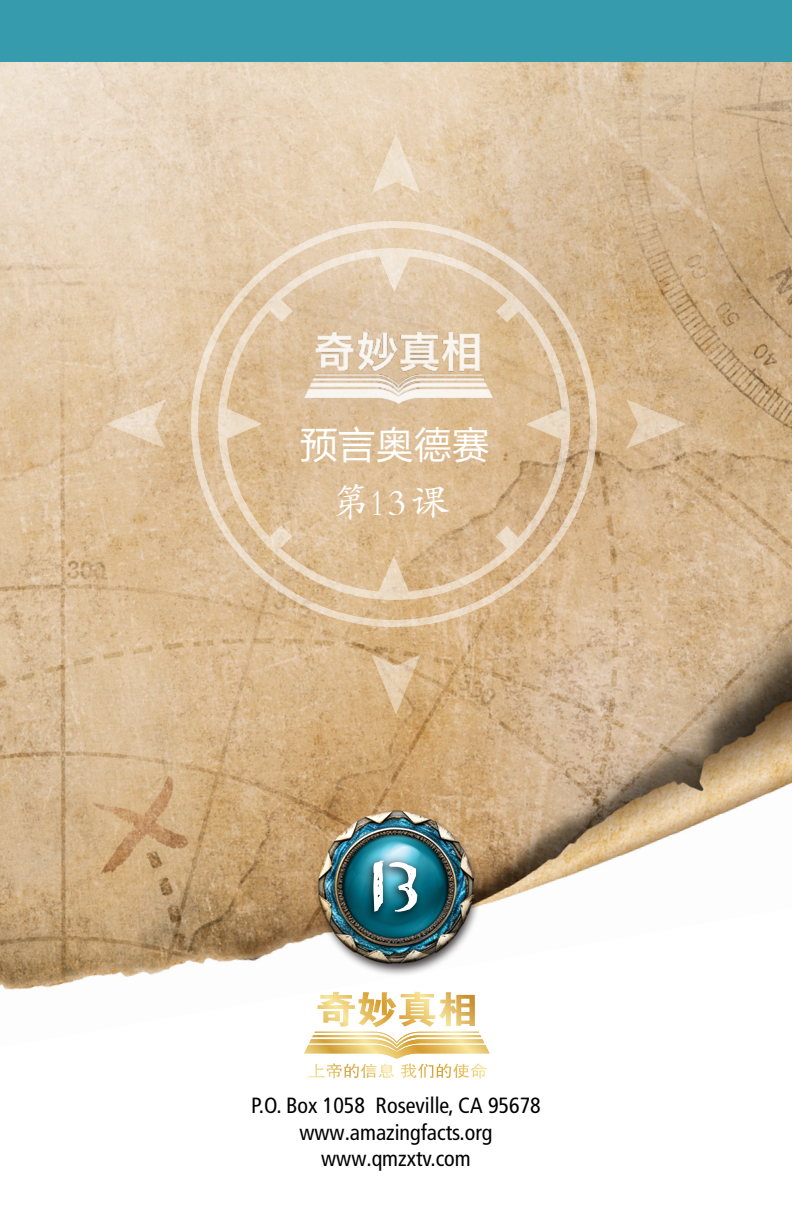
<style>
.page{position:relative;width:792px;height:1224px;background:#fff}
.page>*{position:absolute;margin:0;border:0;box-sizing:border-box;transform-origin:0 0}
.t1{font:700 80px "Carta Marina";color:#fff}
.t2{font:38px "FZLTHK GBK1 0";color:#fff}
.t3{font:38px "FZKTK GBK1 0";color:#fff}
.t4{font:condensed 22px/26.4px "Frutiger LT Pro";color:#000;text-align:center}
</style>
<div class="page">
<img style="left:0;top:62px;width:792px;height:930px">
<div style="left:0;top:0;width:792px;height:62px;background:#369bac"></div>
<img style="left:308px;top:799px;width:182px;height:181px">
<svg style="left:191px;top:221px;width:406px;height:406px;background:#dcc09d"></svg>
<svg style="left:218px;top:248px;width:352px;height:352px;background:#dcc09c"></svg>
<svg style="left:371px;top:134px;width:50px;height:60px;background:#e9d7bd"></svg>
<svg style="left:371px;top:654px;width:50px;height:61px;background:#d8b88d"></svg>
<svg style="left:105px;top:399px;width:61px;height:50px;background:#e3cdb0"></svg>
<svg style="left:626px;top:399px;width:61px;height:50px;background:#dabf9d"></svg>
<img style="left:318px;top:810px;width:156px;height:153px">
<div style="left:362px;top:855px;width:62px;height:69px;background:#000;opacity:.75"></div>
<img style="left:299px;top:326px;width:200px;height:84px">
<svg style="left:304px;top:992px;width:186px;height:86px"></svg>
<h2 class="t2" style="left:300px;top:424px;width:191px">预言奥德赛</h2>
<h2 class="t3" style="left:333px;top:482px;width:119px">第13课</h2>
<h1 class="t1" style="left:371px;top:835px;width:52px">13</h1>
<p class="t4" style="left:251px;top:1093px;width:291px">P.O. Box 1058 Roseville, CA 95678 www.amazingfacts.org www.qmzxtv.com</p>
</div>
